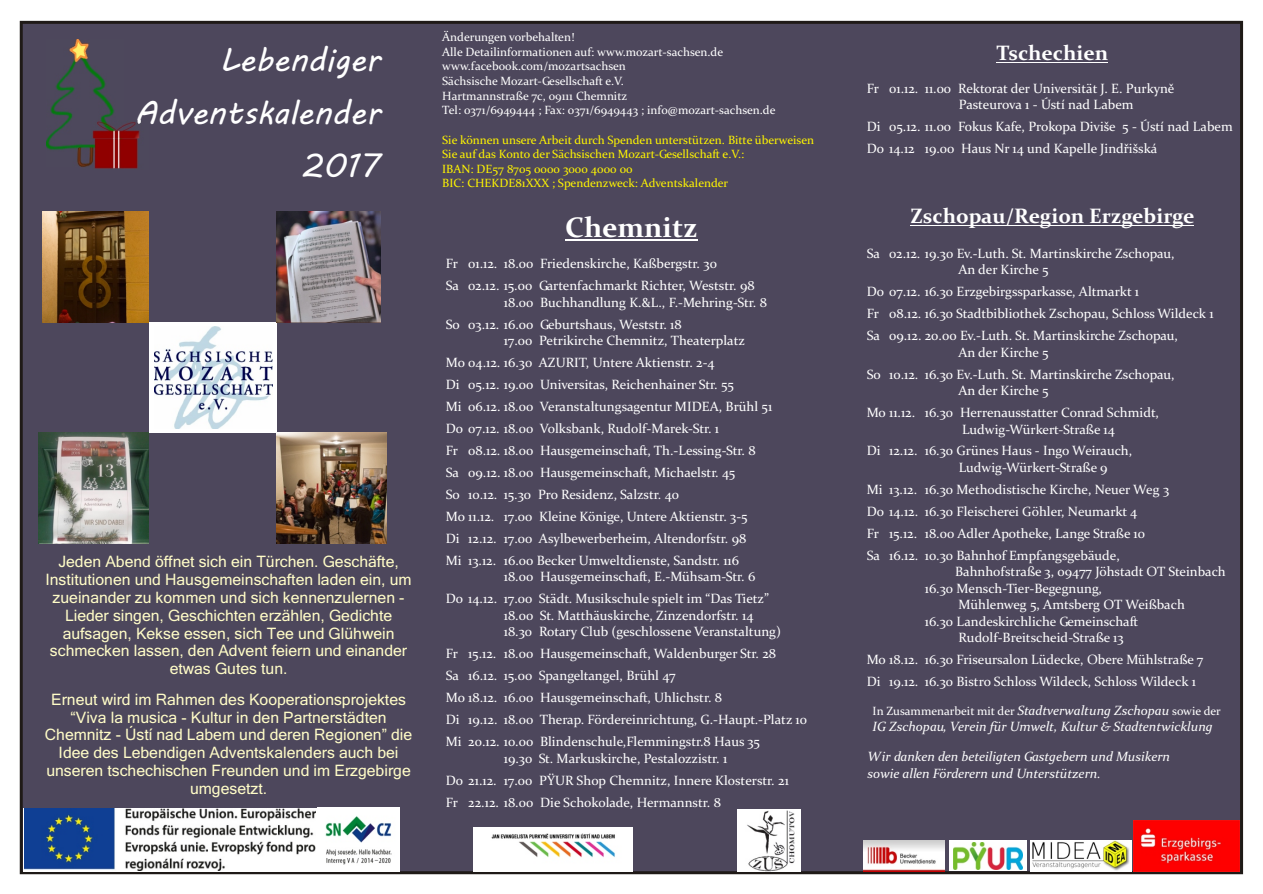
<style>
.page{position:relative;width:1263px;height:894px;background:#fff}
.page>*{position:absolute;margin:0;border:0;box-sizing:border-box;transform-origin:0 0}
.t1{font:33px/53.1px "MV Boli";color:#fff;text-align:right}
.t2{font:700 28.5px "Constantia";color:#fff}
.t3{font:700 21px "Constantia";color:#fff}
.t4{font:15.75px/17.9px "Microsoft Sans Serif";color:#fffcc7;text-align:center}
.t5{font:13.5px/21.9px "Constantia";color:#fff}
.t6{font:italic 13.5px/16.5px "Constantia";color:#fff}
.t7{font:12px/14.7px "Constantia";color:#fff}
.t8{font:12px/14.7px "Constantia";color:#fff500}
.s1{font-style:italic;font-size:13.5px}
</style>
<div class="page">
<div style="left:20px;top:21px;width:1223px;height:853px;background:#4d475c;border:3px solid #1f1a17"></div>
<div style="left:150px;top:322px;width:127px;height:111px;background:#fff"></div>
<img style="left:154px;top:326px;width:119px;height:102px">
<img style="left:317px;top:808px;width:83px;height:63px">
<img style="left:473px;top:828px;width:159px;height:43px">
<img style="left:46px;top:40px;width:68px;height:127px">
<img style="left:82px;top:121px;width:59px;height:48px">
<hr style="left:565px;top:240px;width:133px;height:1px;background:#fff">
<hr style="left:997px;top:62px;width:111px;height:1px;background:#fff">
<hr style="left:911px;top:225px;width:283px;height:1px;background:#fff">
<img style="left:1134px;top:820px;width:106px;height:51px">
<img style="left:1031px;top:840px;width:100px;height:31px">
<img style="left:863px;top:840px;width:81px;height:31px">
<img style="left:38px;top:433px;width:111px;height:110px">
<img style="left:43px;top:212px;width:106px;height:110px">
<img style="left:276px;top:212px;width:105px;height:110px">
<img style="left:737px;top:809px;width:63px;height:62px">
<img style="left:276px;top:433px;width:111px;height:110px">
<div style="left:949px;top:840px;width:77px;height:31px;background:#fff"></div>
<img style="left:953px;top:842px;width:70px;height:27px">
<svg style="left:23px;top:808px;width:294px;height:63px"></svg>
<img style="left:25px;top:809px;width:290px;height:62px">
<h1 class="t1" style="left:134px;top:36px;width:247px">Lebendiger<br>Adventskalender<br>2017</h1>
<p class="t4" style="left:45px;top:554px;width:368px">Jeden Abend öffnet sich ein Türchen. Geschäfte, Institutionen und Hausgemeinschaften laden ein, um zueinander zu kommen und sich kennenzulernen - Lieder singen, Geschichten erzählen, Gedichte aufsagen, Kekse essen, sich Tee und Glühwein schmecken lassen, den Advent feiern und einander etwas Gutes tun.</p>
<p class="t4" style="left:45px;top:692px;width:369px">Erneut wird im Rahmen des Kooperationsprojektes “Viva la musica - Kultur in den Partnerstädten Chemnitz - Ústí nad Labem und deren Regionen” die Idee des Lebendigen Adventskalenders auch bei unseren tschechischen Freunden und im Erzgebirge umgesetzt.</p>
<p class="t7" style="left:442px;top:31px;width:335px">Änderungen vorbehalten!<br>Alle Detailinformationen auf: www.mozart-sachsen.de www.facebook.com/mozartsachsen<br>Sächsische Mozart-Gesellschaft e.V.<br>Hartmannstraße 7c, 09111 Chemnitz<br>Tel: 0371/6949444 ; Fax: 0371/6949443 ; info@mozart-sachsen.de</p>
<p class="t8" style="left:442px;top:133px;width:373px">Sie können unsere Arbeit durch Spenden unterstützen. Bitte überweisen Sie auf das Konto der Sächsischen Mozart-Gesellschaft e.V.:<br>IBAN: DE57 8705 0000 3000 4000 00<br>BIC: CHEKDE81XXX ; Spendenzweck: Adventskalender</p>
<h2 class="t2" style="left:565px;top:216px;width:134px">Chemnitz</h2>
<p class="t5" style="left:504px;top:254px;width:215px">18.00 Friedenskirche, Kaßbergstr. 30</p>
<p class="t5" style="left:504px;top:292px;width:265px">18.00 Buchhandlung K.&amp;L., F.-Mehring-Str. 8</p>
<p class="t5" style="left:504px;top:331px;width:243px">17.00 Petrikirche Chemnitz, Theaterplatz</p>
<p class="t5" style="left:446px;top:254px;width:15px">Fr<br>Sa</p>
<p class="t5" style="left:446px;top:314px;width:16px">So</p>
<p class="t5" style="left:446px;top:353px;width:275px">Mo 04.12. 16.30 AZURIT, Untere Aktienstr. 2-4<br>Di<br>Mi<br>Do 07.12. 18.00 Volksbank, Rudolf-Marek-Str. 1<br>Fr<br>Sa<br>So<br>Mo 11.12.<br>Di<br>Mi</p>
<p class="t5" style="left:446px;top:589px;width:53px">Do 14.12.</p>
<p class="t5" style="left:468px;top:254px;width:288px">01.12.<br>02.12. 15.00 Gartenfachmarkt Richter, Weststr. 98</p>
<p class="t5" style="left:468px;top:314px;width:215px">03.12. 16.00 Geburtshaus, Weststr. 18</p>
<p class="t5" style="left:468px;top:375px;width:306px">05.12. 19.00 Universitas, Reichenhainer Str. 55<br>06.12. 18.00 Veranstaltungsagentur MIDEA, Brühl 51</p>
<p class="t5" style="left:468px;top:441px;width:289px">08.12. 18.00 Hausgemeinschaft, Th.-Lessing-Str. 8<br>09.12. 18.00 Hausgemeinschaft, Michaelstr. 45<br>10.12.</p>
<p class="t5" style="left:468px;top:529px;width:30px">12.12.<br>13.12.</p>
<p class="t5" style="left:504px;top:485px;width:245px">15.30 Pro Residenz, Salzstr. 40<br>17.00 Kleine Könige, Untere Aktienstr. 3-5<br>17.00 Asylbewerberheim, Altendorfstr. 98<br>16.00 Becker Umweltdienste, Sandstr. 116</p>
<p class="t5" style="left:504px;top:567px;width:267px">18.00 Hausgemeinschaft, E.-Mühsam-Str. 6<br>17.00 Städt. Musikschule spielt im “Das Tietz”</p>
<p class="t5" style="left:504px;top:608px;width:279px;line-height:16.5px">18.00 St. Matthäuskirche, Zinzendorfstr. 14<br>18.30 Rotary Club (geschlossene Veranstaltung)</p>
<p class="t5" style="left:504px;top:644px;width:305px">18.00 Hausgemeinschaft, Waldenburger Str. 28<br>15.00 Spangeltangel, Brühl 47<br>16.00 Hausgemeinschaft, Uhlichstr. 8<br>18.00 Therap. Fördereinrichtung, G.-Haupt.-Platz 10</p>
<p class="t5" style="left:504px;top:748px;width:287px">19.30 St. Markuskirche, Pestalozzistr. 1<br>17.00 PŸUR Shop Chemnitz, Innere Klosterstr. 21</p>
<p class="t5" style="left:446px;top:644px;width:53px">Fr<br>Sa<br>Mo 18.12.<br>Di<br>Mi</p>
<p class="t5" style="left:446px;top:770px;width:52px">Do 21.12.<br>Fr</p>
<p class="t5" style="left:468px;top:644px;width:31px">15.12.<br>16.12.</p>
<p class="t5" style="left:468px;top:710px;width:293px">19.12.<br>20.12. 10.00 Blindenschule,Flemmingstr.8 Haus 35</p>
<p class="t5" style="left:468px;top:792px;width:254px">22.12. 18.00 Die Schokolade, Hermannstr. 8</p>
<h3 class="t3" style="left:997px;top:45px;width:113px">Tschechien</h3>
<p class="t5" style="left:925px;top:81px;width:251px;line-height:16.5px;text-align:center">11.00 Rektorat der Universität J. E. Purkynì<br>Pasteurova 1 - Ústí nad Labem</p>
<p class="t5" style="left:925px;top:117px;width:310px;text-indent:-36px">05.12. 11.00 Fokus Kafe, Prokopa Diviše 5 - Ústí nad Labem<br>19.00 Haus Nr 14 und Kapelle Jindøišská</p>
<p class="t5" style="left:867px;top:79px;width:14px">Fr</p>
<p class="t5" style="left:867px;top:117px;width:50px">Di<br>Do 14.12</p>
<p class="t5" style="left:889px;top:79px;width:31px">01.12.</p>
<h3 class="t3" style="left:911px;top:207px;width:285px">Zschopau/Region Erzgebirge</h3>
<p class="t5" style="left:958px;top:246px;width:218px;line-height:16.5px;text-indent:-69px">02.12. 19.30 Ev.-Luth. St. Martinskirche Zschopau,<br>An der Kirche 5</p>
<p class="t5" style="left:889px;top:282px;width:326px;text-indent:-22px">Do 07.12. 16.30 Erzgebirgssparkasse, Altmarkt 1<br>08.12. 16.30 Stadtbibliothek Zschopau, Schloss Wildeck 1<br>09.12. 20.00 Ev.-Luth. St. Martinskirche Zschopau,</p>
<p class="t5" style="left:925px;top:342px;width:251px;text-indent:34px">An der Kirche 5<br>16.30 Ev.-Luth. St. Martinskirche Zschopau,</p>
<p class="t5" style="left:925px;top:381px;width:236px;text-indent:34px">An der Kirche 5<br>16.30 Herrenausstatter Conrad Schmidt,</p>
<p class="t5" style="left:925px;top:419px;width:209px;text-indent:37px">Ludwig-Würkert-Straße 14<br>16.30 Grünes Haus - Ingo Weirauch,</p>
<p class="t5" style="left:925px;top:458px;width:246px;text-indent:34px">Ludwig-Würkert-Straße 9<br>16.30 Methodistische Kirche, Neuer Weg 3<br>16.30 Fleischerei Göhler, Neumarkt 4<br>18.00 Adler Apotheke, Lange Straße 10<br>10.30 Bahnhof Empfangsgebäude,</p>
<p class="t5" style="left:955px;top:562px;width:272px">Bahnhofstraße 3, 09477 Jöhstadt OT Steinbach</p>
<p class="t5" style="left:925px;top:578px;width:179px">16.30 Mensch-Tier-Begegnung,</p>
<p class="t5" style="left:959px;top:595px;width:228px">Mühlenweg 5, Amtsberg OT Weißbach</p>
<p class="t5" style="left:925px;top:611px;width:215px">16.30 Landeskirchliche Gemeinschaft</p>
<p class="t5" style="left:959px;top:628px;width:167px">Rudolf-Breitscheid-Straße 13</p>
<p class="t5" style="left:925px;top:650px;width:280px">16.30 Friseursalon Lüdecke, Obere Mühlstraße 7<br>16.30 Bistro Schloss Wildeck, Schloss Wildeck 1</p>
<p class="t5" style="left:867px;top:243px;width:15px">Sa</p>
<p class="t5" style="left:867px;top:304px;width:15px">Fr<br>Sa</p>
<p class="t5" style="left:867px;top:364px;width:16px">So</p>
<p class="t5" style="left:867px;top:403px;width:50px">Mo 11.12.</p>
<p class="t5" style="left:867px;top:441px;width:15px">Di</p>
<p class="t5" style="left:867px;top:480px;width:53px">Mi<br>Do 14.12.<br>Fr<br>Sa</p>
<p class="t5" style="left:889px;top:364px;width:31px">10.12.</p>
<p class="t5" style="left:889px;top:441px;width:30px">12.12.</p>
<p class="t5" style="left:889px;top:480px;width:30px">13.12.</p>
<p class="t5" style="left:889px;top:524px;width:31px">15.12.<br>16.12.</p>
<p class="t5" style="left:867px;top:650px;width:53px">Mo 18.12.<br>Di</p>
<p class="t5" style="left:889px;top:672px;width:31px">19.12.</p>
<p class="t7" style="left:873px;top:704px;width:350px">In Zusammenarbeit mit der <span class="s1">Stadtverwaltung Zschopau</span> sowie der</p>
<p class="t6" style="left:873px;top:720px;width:342px">IG Zschopau, Verein für Umwelt, Kultur &amp; Stadtentwicklung</p>
<p class="t6" style="left:868px;top:750px;width:304px">Wir danken den beteiligten Gastgebern und Musikern sowie allen Förderern und Unterstützern.</p>
</div>
